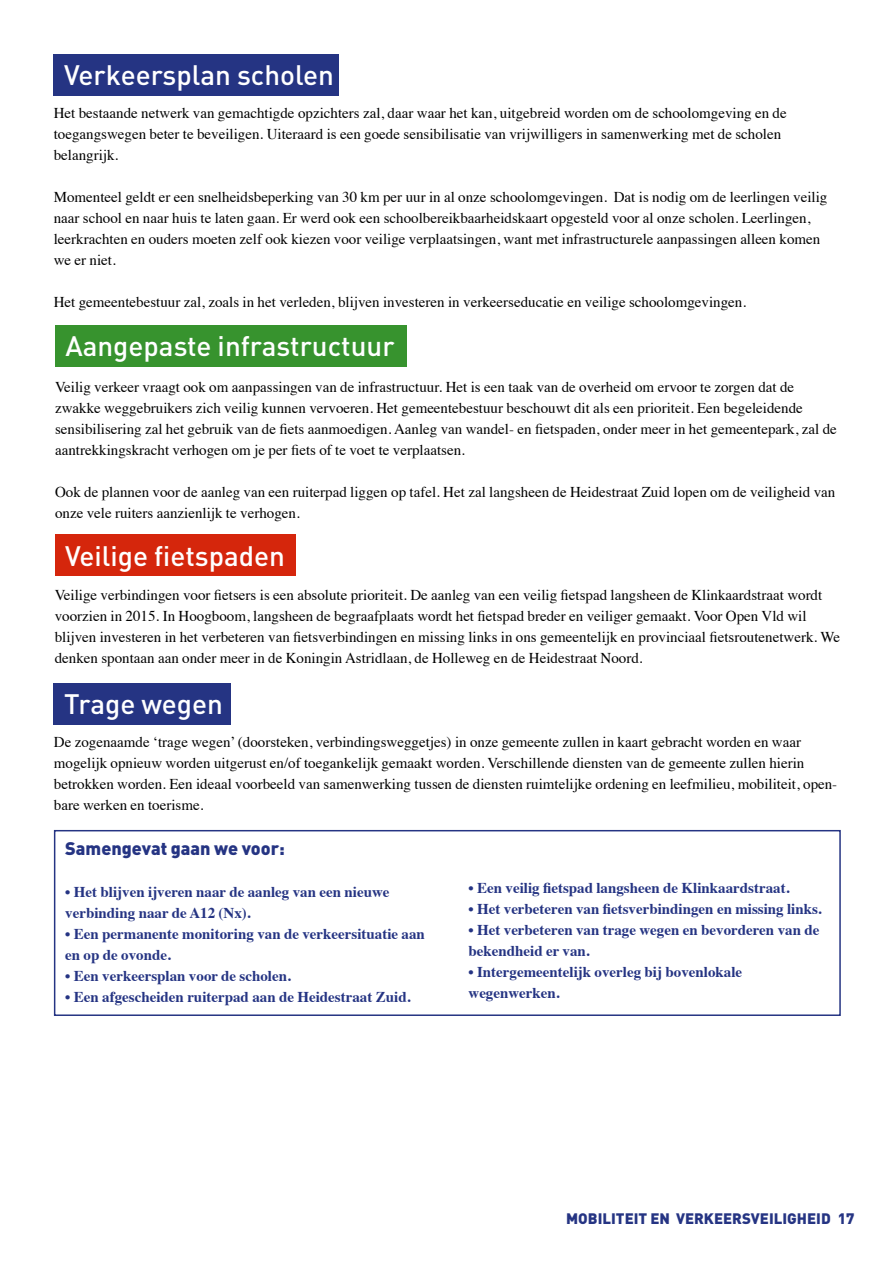
<style>
.page{position:relative;width:893px;height:1263px;background:#fff}
.page>*{position:absolute;margin:0;border:0;box-sizing:border-box;transform-origin:0 0}
.t1{font:500 27.75px "DIN";color:#fff}
.t2{font:900 18px "DIN";color:#253483}
.t3{font:15px/21px "Times";color:#000}
.t4{font:700 15px/21px "Times";color:#253483}
.t5{font:900 15px "DIN";color:#253483}
</style>
<div class="page">
<div style="left:54px;top:830px;width:787px;height:186px;border:2px solid #253483"></div>
<div style="left:55px;top:325px;width:352px;height:41px;background:#37932e"></div>
<div style="left:55px;top:534px;width:241px;height:42px;background:#d5260c"></div>
<div style="left:54px;top:683px;width:177px;height:42px;background:#253483"></div>
<div style="left:54px;top:54px;width:285px;height:42px;background:#253483"></div>
<h1 class="t1" style="left:64px;top:57px;width:271px">Verkeersplan scholen</h1>
<p class="t3" style="left:54px;top:101px;width:734px">Het bestaande netwerk van gemachtigde opzichters zal, daar waar het kan, uitgebreid worden om de schoolomgeving en de toegangswegen beter te beveiligen. Uiteraard is een goede sensibilisatie van vrijwilligers in samenwerking met de scholen belangrijk.</p>
<p class="t3" style="left:54px;top:185px;width:775px">Momenteel geldt er een snelheidsbeperking van 30 km per uur in al onze schoolomgevingen. Dat is nodig om de leerlingen veilig naar school en naar huis te laten gaan. Er werd ook een schoolbereikbaarheidskaart opgesteld voor al onze scholen. Leerlingen, leerkrachten en ouders moeten zelf ook kiezen voor veilige verplaatsingen, want met infrastructurele aanpassingen alleen komen we er niet.</p>
<p class="t3" style="left:54px;top:290px;width:694px">Het gemeentebestuur zal, zoals in het verleden, blijven investeren in verkeerseducatie en veilige schoolomgevingen.</p>
<h1 class="t1" style="left:65px;top:328px;width:331px">Aangepaste infrastructuur</h1>
<p class="t3" style="left:55px;top:375px;width:783px">Veilig verkeer vraagt ook om aanpassingen van de infrastructuur. Het is een taak van de overheid om ervoor te zorgen dat de zwakke weggebruikers zich veilig kunnen vervoeren. Het gemeentebestuur beschouwt dit als een prioriteit. Een begeleidende sensibilisering zal het gebruik van de fiets aanmoedigen. Aanleg van wandel- en fietspaden, onder meer in het gemeentepark, zal de aantrekkingskracht verhogen om je per fiets of te voet te verplaatsen.</p>
<p class="t3" style="left:55px;top:480px;width:782px">Ook de plannen voor de aanleg van een ruiterpad liggen op tafel. Het zal langsheen de Heidestraat Zuid lopen om de veiligheid van onze vele ruiters aanzienlijk te verhogen.</p>
<h1 class="t1" style="left:65px;top:538px;width:222px">Veilige fietspaden</h1>
<p class="t3" style="left:55px;top:583px;width:787px">Veilige verbindingen voor fietsers is een absolute prioriteit. De aanleg van een veilig fietspad langsheen de Klinkaardstraat wordt voorzien in 2015. In Hoogboom, langsheen de begraafplaats wordt het fietspad breder en veiliger gemaakt. Voor Open Vld wil blijven investeren in het verbeteren van fietsverbindingen en missing links in ons gemeentelijk en provinciaal fietsroutenetwerk. We denken spontaan aan onder meer in de Koningin Astridlaan, de Holleweg en de Heidestraat Noord.</p>
<h1 class="t1" style="left:64px;top:686px;width:160px">Trage wegen</h1>
<p class="t3" style="left:54px;top:730px;width:785px">De zogenaamde ‘trage wegen’ (doorsteken, verbindingsweggetjes) in onze gemeente zullen in kaart gebracht worden en waar mogelijk opnieuw worden uitgerust en/of toegankelijk gemaakt worden. Verschillende diensten van de gemeente zullen hierin betrokken worden. Een ideaal voorbeeld van samenwerking tussen de diensten ruimtelijke ordening en leefmilieu, mobiliteit, open&shy;bare werken en toerisme.</p>
<p class="t2" style="left:65px;top:836px;width:221px">Samengevat gaan we voor:</p>
<p class="t4" style="left:65px;top:879px;width:326px">• Het blijven ijveren naar de aanleg van een nieuwe verbinding naar de A12 (Nx).</p>
<p class="t4" style="left:65px;top:921px;width:361px">• Een permanente monitoring van de verkeersituatie aan en op de ovonde.</p>
<p class="t4" style="left:65px;top:963px;width:227px">• Een verkeersplan voor de scholen.</p>
<p class="t4" style="left:65px;top:984px;width:347px">• Een afgescheiden ruiterpad aan de Heidestraat Zuid.</p>
<p class="t4" style="left:468px;top:876px;width:322px">• Een veilig fietspad langsheen de Klinkaardstraat.</p>
<p class="t4" style="left:468px;top:897px;width:355px">• Het verbeteren van fietsverbindingen en missing links.</p>
<p class="t4" style="left:468px;top:918px;width:352px">• Het verbeteren van trage wegen en bevorderen van de bekendheid er van.</p>
<p class="t4" style="left:468px;top:960px;width:275px">• Intergemeentelijk overleg bij bovenlokale wegenwerken.</p>
<p class="t5" style="left:566px;top:1208px;width:266px">MOBILITEIT EN VERKEERSVEILIGHEID</p>
<p class="t5" style="left:838px;top:1208px;width:18px">17</p>
</div>
